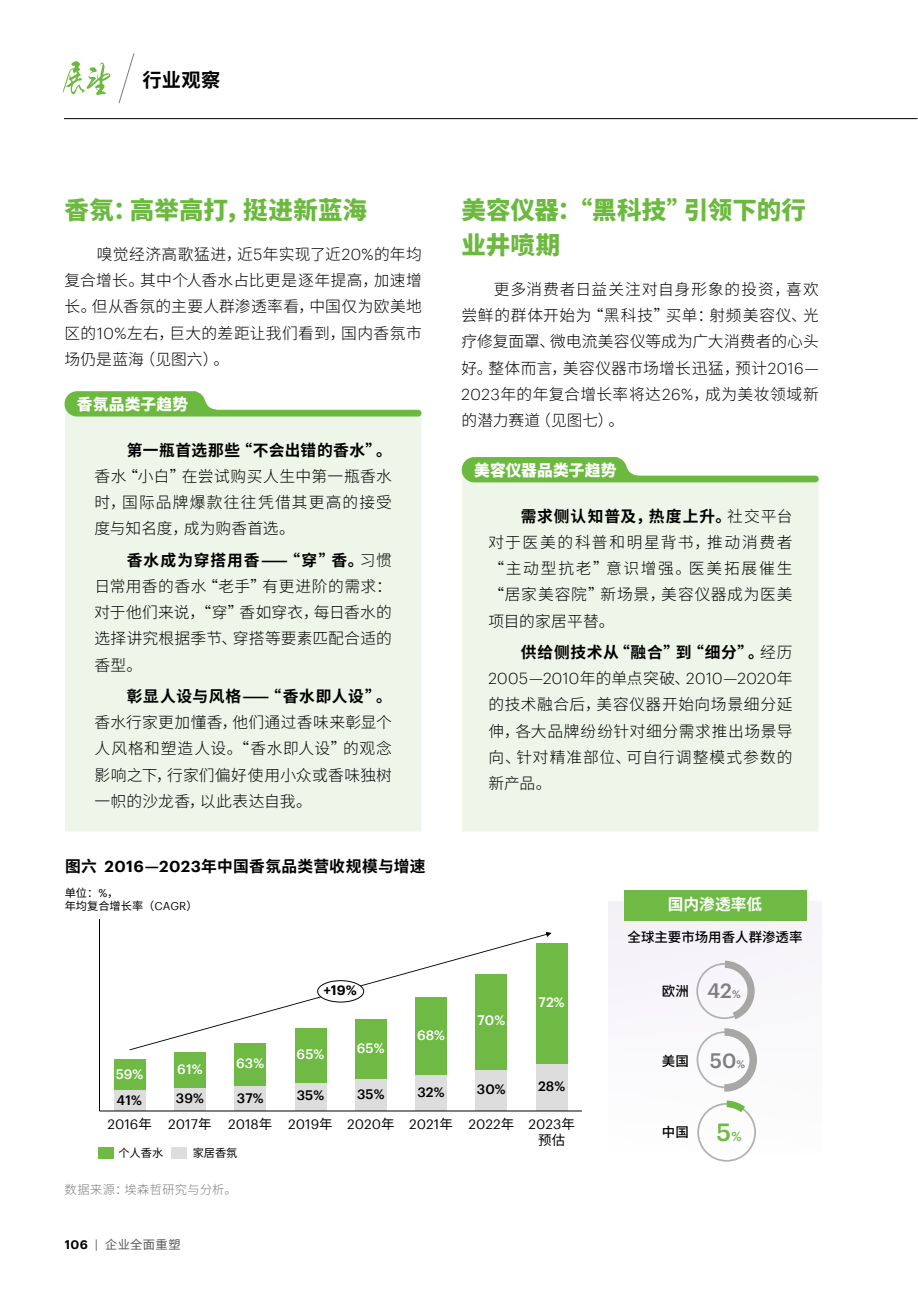
<style>
.page{position:relative;width:918px;height:1290px;background:#fff}
.page>*{position:absolute;margin:0;border:0;box-sizing:border-box;transform-origin:0 0}
.t1{font:800 24.5px/35px "Source Han Sans CN";letter-spacing:.005em;color:#6bb93e}
.t2{font:700 19.25px "Source Han Sans CN";color:#000}
.t3{font:300 15.75px/26.2px "Source Han Sans CN";letter-spacing:.03em;color:#000;text-align:justify}
.t4{font:700 15.75px "Source Han Sans CN";letter-spacing:.03em;color:#000}
.t5{font:300 15.75px "Graphik";letter-spacing:.02em;color:#000}
.t6{font:800 15.75px "Source Han Sans CN";letter-spacing:.01em;color:#fff}
.t7{font:700 15.75px "Source Han Sans CN";color:#fff}
.t8{font:13.47px "Graphik";color:#000}
.t9{font:500 13.47px "Source Han Sans CN";color:#000}
.t10{font:500 13.47px "Graphik";color:#fff}
.t11{font:500 13.47px "Graphik";color:#000}
.t12{font:600 13.47px "Graphik";color:#000}
.t13{font:13.47px "Source Han Sans CN";color:#000}
.t14{font:300 12.25px "Source Han Sans CN";letter-spacing:.03em;color:#7d7d7d}
.t15{font:12.25px "Source Han Sans CN";letter-spacing:.035em;color:#595757}
.t16{font:11.2px/13.5px "Source Han Sans CN";color:#000}
.s1{font-family:"Graphik"}
.s2{font-weight:700}
.s3{font-weight:300}
.s4{font-family:"Source Han Sans CN"}
.s5{font-family:"Graphik";font-weight:600}
.s6{font-family:"Graphik";font-size:20.3px;color:#7f7f80}
.s7{font-family:"Graphik";font-weight:600;color:#000}
.s8{font-family:"Graphik";font-size:24.32px;color:#6eba44}
</style>
<div class="page">
<div style="left:65px;top:416px;width:356px;height:415px;background:#edf6e8"></div>
<div style="left:462px;top:482px;width:357px;height:349px;background:#edf6e8"></div>
<svg style="left:64px;top:391px;width:357px;height:25px"></svg>
<svg style="left:462px;top:457px;width:357px;height:25px"></svg>
<hr style="left:64px;top:118px;width:853px;height:1px;background:#000">
<svg style="left:63px;top:61px;width:47px;height:34px"></svg>
<svg style="left:118px;top:53px;width:17px;height:50px"></svg>
<img style="left:608px;top:901px;width:214px;height:252px">
<div style="left:623px;top:890px;width:183px;height:31px;background:#6eba44"></div>
<div style="left:696px;top:1031px;width:57px;height:57px;border:2px solid #b2b2b2;border-radius:50%"></div>
<svg style="left:724px;top:1028px;width:33px;height:63px"></svg>
<div style="left:696px;top:963px;width:56px;height:56px;border:2px solid #b2b2b2;border-radius:50%"></div>
<svg style="left:725px;top:961px;width:30px;height:58px"></svg>
<div style="left:536px;top:1063px;width:31px;height:48px;background:#ddd"></div>
<div style="left:536px;top:943px;width:31px;height:120px;background:#6eba44"></div>
<div style="left:476px;top:1070px;width:31px;height:41px;background:#ddd"></div>
<div style="left:476px;top:974px;width:31px;height:96px;background:#6eba44"></div>
<div style="left:415px;top:1075px;width:32px;height:36px;background:#ddd"></div>
<div style="left:415px;top:997px;width:32px;height:78px;background:#6eba44"></div>
<div style="left:355px;top:1079px;width:31px;height:32px;background:#ddd"></div>
<div style="left:355px;top:1019px;width:31px;height:60px;background:#6eba44"></div>
<div style="left:295px;top:1082px;width:31px;height:29px;background:#ddd"></div>
<div style="left:295px;top:1028px;width:31px;height:54px;background:#6eba44"></div>
<div style="left:234px;top:1085px;width:32px;height:26px;background:#ddd"></div>
<div style="left:234px;top:1042px;width:32px;height:43px;background:#6eba44"></div>
<div style="left:174px;top:1088px;width:32px;height:23px;background:#ddd"></div>
<div style="left:174px;top:1053px;width:32px;height:35px;background:#6eba44"></div>
<div style="left:114px;top:1090px;width:31px;height:21px;background:#ddd"></div>
<div style="left:114px;top:1060px;width:31px;height:30px;background:#6eba44"></div>
<hr style="left:99px;top:919px;width:1px;height:192px;background:#040000">
<hr style="left:99px;top:1110px;width:483px;height:1px;background:#040000">
<svg style="left:129px;top:932px;width:422px;height:118px"></svg>
<div style="left:318px;top:980px;width:46px;height:22px;background:#fff;border-radius:50%"></div>
<div style="left:317px;top:980px;width:47px;height:22px;border:1px solid #040000;border-radius:50%"></div>
<div style="left:98px;top:1147px;width:15px;height:11px;background:#6eba44"></div>
<div style="left:171px;top:1147px;width:16px;height:11px;background:#ddd"></div>
<div style="left:697px;top:1103px;width:59px;height:59px;border:2px solid #b2b2b2;border-radius:50%"></div>
<svg style="left:726px;top:1100px;width:19px;height:12px"></svg>
<p class="t2" style="left:143px;top:69px;width:79px">行业观察</p>
<h1 class="t1" style="left:64px;top:193px;width:304px">香氛：高举高打，挺进新蓝海</h1>
<p class="t3" style="left:64px;top:241px;width:359px;text-indent:32px">嗅觉经济高歌猛进，近<span class="s1">5</span>年实现了近<span class="s1">20%</span>的年均复合增长。其中个人香水占比更是逐年提高，加速增长。但从香氛的主要人群渗透率看，中国仅为欧美地区的<span class="s1">10%</span>左右，巨大的差距让我们看到，国内香氛市场仍是蓝海（见图六）。</p>
<p class="t6" style="left:77px;top:395px;width:113px">香氛品类子趋势</p>
<p class="t4" style="left:127px;top:441px;width:267px">第一瓶首选那些“不会出错的香水”。</p>
<p class="t3" style="left:94px;top:463px;width:299px">香水“小白”在尝试购买人生中第一瓶香水时，国际品牌爆款往往凭借其更高的接受度与知名度，成为购香首选。</p>
<p class="t3" style="left:94px;top:547px;width:299px;text-indent:32px"><span class="s2">香水成为穿搭用香⸺“穿”香。</span>习惯日常用香的香水“老手”有更进阶的需求：对于他们来说，“穿”香如穿衣，每日香水的选择讲究根据季节、穿搭等要素匹配合适的香型。</p>
<p class="t4" style="left:127px;top:687px;width:267px">彰显人设与风格⸺“香水即人设”。</p>
<p class="t3" style="left:94px;top:710px;width:299px">香水行家更加懂香，他们通过香味来彰显个人风格和塑造人设。“香水即人设”的观念影响之下，行家们偏好使用小众或香味独树一帜的沙龙香，以此表达自我。</p>
<h1 class="t1" style="left:461px;top:193px;width:346px">美容仪器：“黑科技”引领下的行业井喷期</h1>
<p class="t3" style="left:461px;top:276px;width:359px;text-indent:32px">更多消费者日益关注对自身形象的投资，喜欢尝鲜的群体开始为“黑科技”买单：射频美容仪、光疗修复面罩、微电流美容仪等成为广大消费者的心头好。整体而言，美容仪器市场增长迅猛，预计<span class="s1">2016</span>— <span class="s1">2023</span>年的年复合增长率将达<span class="s1">26%</span>，成为美妆领域新的潜力赛道（见图七）。</p>
<p class="t6" style="left:474px;top:461px;width:144px">美容仪器品类子趋势</p>
<p class="t3" style="left:488px;top:503px;width:306px;text-indent:32px"><span class="s2">需求侧认知普及，热度上升。</span>社交平台对于医美的科普和明星背书，推动消费者“主动型抗老”意识增强。医美拓展催生“居家美容院”新场景，美容仪器成为医美项目的家居平替。</p>
<p class="t4" style="left:521px;top:643px;width:273px">供给侧技术从“融合”到“细分”。<span class="s3">经历</span></p>
<p class="t5" style="left:488px;top:667px;width:306px">2005<span class="s4">—</span>2010<span class="s4">年的单点突破、</span>2010<span class="s4">—</span>2020<span class="s4">年</span></p>
<p class="t3" style="left:488px;top:692px;width:306px">的技术融合后，美容仪器开始向场景细分延伸，各大品牌纷纷针对细分需求推出场景导向、针对精准部位、可自行调整模式参数的新产品。</p>
<p class="t4" style="left:65px;top:857px;width:362px">图六 <span class="s5">2016</span>—<span class="s5">2023</span>年中国香氛品类营收规模与增速</p>
<p class="t16" style="left:65px;top:886px;width:134px">单位：<span class="s1">%</span>，<br>年均复合增长率（<span class="s1">CAGR</span>）</p>
<p class="t12" style="left:323px;top:980px;width:35px">+19%</p>
<p class="t10" style="left:417px;top:1025px;width:30px">68%</p>
<p class="t10" style="left:477px;top:1010px;width:29px">70%</p>
<p class="t10" style="left:538px;top:992px;width:28px">72%</p>
<p class="t7" style="left:668px;top:895px;width:96px">国内渗透率低</p>
<p class="t9" style="left:627px;top:930px;width:176px">全球主要市场用香人群渗透率</p>
<p class="t9" style="left:662px;top:983px;width:80px">欧洲 <span class="s6">42</span><sub>%</sub></p>
<p class="t10" style="left:357px;top:1038px;width:29px">65%</p>
<p class="t10" style="left:297px;top:1043px;width:29px">65%</p>
<p class="t10" style="left:236px;top:1053px;width:29px">63%</p>
<p class="t11" style="left:237px;top:1087px;width:28px">37%</p>
<p class="t10" style="left:177px;top:1059px;width:27px">61%</p>
<p class="t10" style="left:116px;top:1064px;width:29px">59%</p>
<p class="t11" style="left:117px;top:1089px;width:27px">41%</p>
<p class="t11" style="left:538px;top:1075px;width:29px">28%</p>
<p class="t11" style="left:477px;top:1079px;width:30px">30%</p>
<p class="t11" style="left:297px;top:1085px;width:29px">35%</p>
<p class="t11" style="left:417px;top:1081px;width:29px">32%</p>
<p class="t8" style="left:409px;top:1114px;width:45px">2021<span class="s4">年</span></p>
<p class="t11" style="left:357px;top:1083px;width:29px">35%</p>
<p class="t11" style="left:176px;top:1088px;width:29px">39%</p>
<p class="t8" style="left:228px;top:1114px;width:46px">2018<span class="s4">年</span></p>
<p class="t8" style="left:528px;top:1114px;width:48px">2023<span class="s4">年</span></p>
<p class="t13" style="left:538px;top:1133px;width:28px">预估</p>
<p class="t8" style="left:288px;top:1114px;width:46px">2019<span class="s4">年</span></p>
<p class="t8" style="left:347px;top:1114px;width:49px">2020<span class="s4">年</span></p>
<p class="t8" style="left:107px;top:1114px;width:46px">2016<span class="s4">年</span></p>
<p class="t8" style="left:168px;top:1114px;width:45px">2017<span class="s4">年</span></p>
<p class="t8" style="left:468px;top:1114px;width:47px">2022<span class="s4">年</span></p>
<p class="t16" style="left:118px;top:1146px;width:46px">个人香水</p>
<p class="t16" style="left:193px;top:1146px;width:46px">家居香氛</p>
<p class="t14" style="left:64px;top:1182px;width:174px">数据来源：埃森哲研究与分析。</p>
<p class="t15" style="left:65px;top:1237px;width:117px"><span class="s7">106</span> <span class="s1">|</span> 企业全面重塑</p>
<p class="t9" style="left:662px;top:1053px;width:85px">美国 <span class="s6">50</span><sub>%</sub></p>
<p class="t9" style="left:662px;top:1124px;width:81px">中国 <span class="s8">5</span><sub>%</sub></p>
</div>
